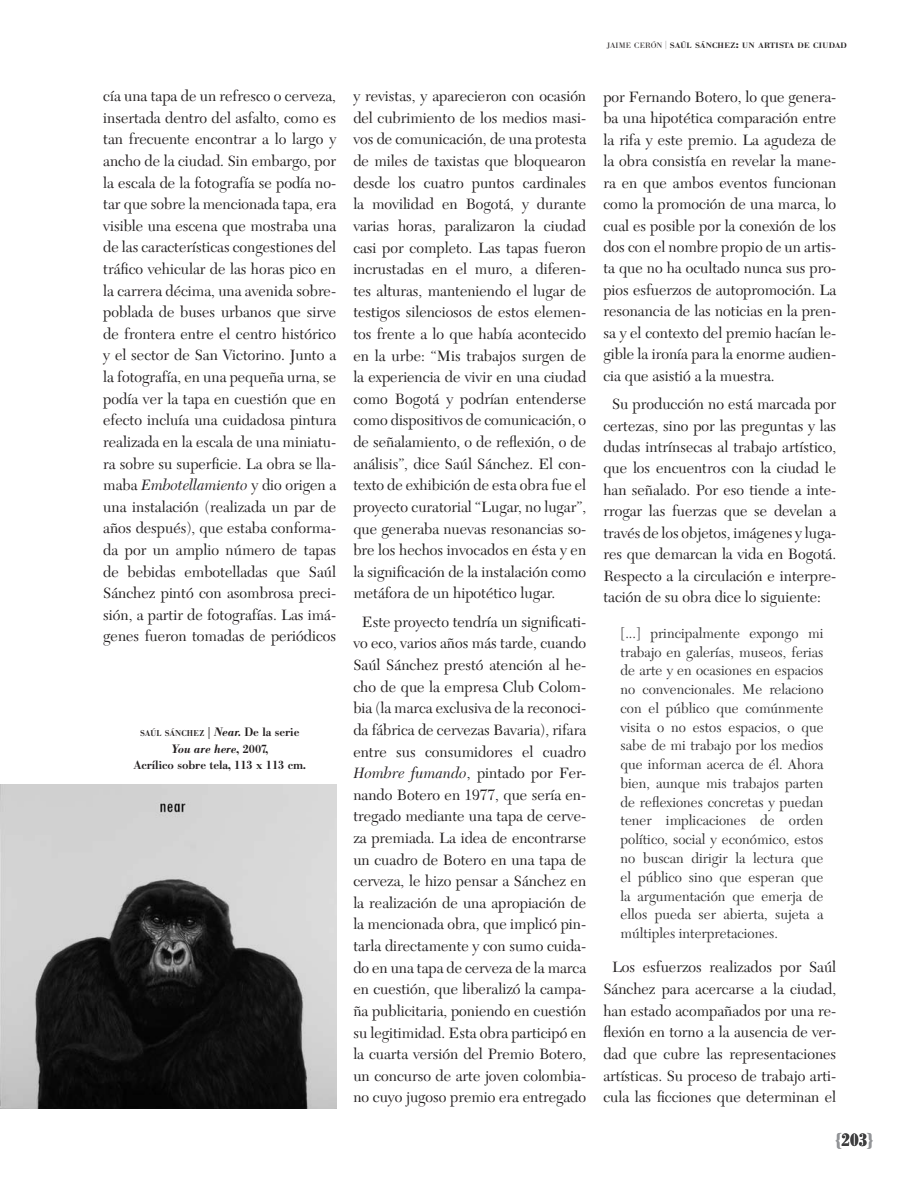
<style>
.page{position:relative;width:915px;height:1191px;background:#fff}
.page>*{position:absolute;margin:0;border:0;box-sizing:border-box;transform-origin:0 0}
.t1{font:700 condensed 18px "Bodoni BE";color:#3e3e3f}
.t2{font:15.6px/21.6px "New Caledonia";color:#231f20;text-align:justify}
.t3{font:14.55px/18.8px "New Caledonia";color:#333233;text-align:justify}
.t4{font:500 12px/16.5px "Bodoni BE";color:#231f20;text-align:center}
.t5{font:500 8.4px "Bodoni BE";color:#231f20}
.t6{font:500 7.8px "Bodoni BE";color:#231f20;scale:1.09 1}
.s1{font-style:italic}
.s2{font-size:12px}
.s3{font-style:italic;font-size:12px}
.s4{font-weight:300}
.s5{font-weight:300;font-size:8.25px}
.s6{font-size:11.1px}
.s7{color:#939598}
</style>
<div class="page">
<img style="left:0;top:784px;width:336px;height:324px">
<p class="t2" style="left:103px;top:85px;width:234px">cía una tapa de un refresco o cerveza, insertada dentro del asfalto, como es tan frecuente encontrar a lo largo y ancho de la ciudad. Sin embargo, por la escala de la fotografía se podía no&shy;tar que sobre la mencionada tapa, era visible una escena que mostraba una de las características congestiones del tráfico vehicular de las horas pico en la carrera décima, una avenida sobre&shy;poblada de buses urbanos que sirve de frontera entre el centro histórico y el sector de San Victorino. Junto a la fotografía, en una pequeña urna, se podía ver la tapa en cuestión que en efecto incluía una cuidadosa pintura realizada en la escala de una miniatu&shy;ra sobre su superficie. La obra se lla&shy;maba <span class="s1">Embotellamiento</span> y dio origen a una instalación (realizada un par de años después), que estaba conforma&shy;da por un amplio número de tapas de bebidas embotelladas que Saúl Sánchez pintó con asombrosa preci&shy;sión, a partir de fotografías. Las imá&shy;genes fueron tomadas de periódicos</p>
<p class="t2" style="left:353px;top:86px;width:234px">y revistas, y aparecieron con ocasión del cubrimiento de los medios masi&shy;vos de comunicación, de una protesta de miles de taxistas que bloquearon desde los cuatro puntos cardinales la movilidad en Bogotá, y durante varias horas, paralizaron la ciudad casi por completo. Las tapas fueron incrustadas en el muro, a diferen&shy;tes alturas, manteniendo el lugar de testigos silenciosos de estos elemen&shy;tos frente a lo que había acontecido en la urbe: “Mis trabajos surgen de la experiencia de vivir en una ciudad como Bogotá y podrían entenderse como dispositivos de comunicación, o de señalamiento, o de reflexión, o de análisis”, dice Saúl Sánchez. El con&shy;texto de exhibición de esta obra fue el proyecto curatorial “Lugar, no lugar”, que generaba nuevas resonancias so&shy;bre los hechos invocados en ésta y en la significación de la instalación como metáfora de un hipotético lugar.</p>
<p class="t2" style="left:353px;top:611px;width:234px;text-align:center">Este proyecto tendría un significati&shy;vo eco, varios años más tarde, cuando Saúl Sánchez prestó atención al he&shy;cho de que la empresa Club Colom&shy;bia (la marca exclusiva de la reconoci&shy;da fábrica de cervezas Bavaria), rifara entre sus consumidores el cuadro <span class="s1">Hombre fumando</span>, pintado por Fer&shy;nando Botero en 1977, que sería en&shy;tregado mediante una tapa de cerve&shy;za premiada. La idea de encontrarse un cuadro de Botero en una tapa de cerveza, le hizo pensar a Sánchez en la realización de una apropiación de la mencionada obra, que implicó pin&shy;tarla directamente y con sumo cuida&shy;do en una tapa de cerveza de la marca en cuestión, que liberalizó la campa&shy;ña publicitaria, poniendo en cuestión su legitimidad. Esta obra participó en la cuarta versión del Premio Botero, un concurso de arte joven colombia&shy;no cuyo jugoso premio era entregado</p>
<p class="t5" style="left:140px;top:728px;width:161px">SAÚL SÁNCHEZ <span class="s2">|</span> <span class="s3">Near.</span> <span class="s2">De la serie</span></p>
<p class="t4" style="left:133px;top:741px;width:174px"><span class="s1">You are here</span>, 2007,<br>Acrílico sobre tela, 113 x 113 cm.</p>
<p class="t6" style="left:606px;top:41px;width:221px"><span class="s4">JAIME CERÓN</span> <span class="s5">|</span> SAÚL SÁNCHEZ<span class="s6">:</span> UN ARTISTA DE CIUDAD</p>
<p class="t2" style="left:603px;top:86px;width:234px">por Fernando Botero, lo que genera&shy;ba una hipotética comparación entre la rifa y este premio. La agudeza de la obra consistía en revelar la mane&shy;ra en que ambos eventos funcionan como la promoción de una marca, lo cual es posible por la conexión de los dos con el nombre propio de un artis&shy;ta que no ha ocultado nunca sus pro&shy;pios esfuerzos de autopromoción. La resonancia de las noticias en la pren&shy;sa y el contexto del premio hacían le&shy;gible la ironía para la enorme audien&shy;cia que asistió a la muestra.</p>
<p class="t2" style="left:603px;top:393px;width:234px;text-indent:9px">Su producción no está marcada por certezas, sino por las preguntas y las dudas intrínsecas al trabajo artístico, que los encuentros con la ciudad le han señalado. Por eso tiende a inte&shy;rrogar las fuerzas que se develan a través de los objetos, imágenes y luga&shy;res que demarcan la vida en Bogotá.<br>Respecto a la circulación e interpre&shy;tación de su obra dice lo siguiente:</p>
<p class="t3" style="left:620px;top:624px;width:204px">[...] principalmente expongo mi trabajo en galerías, museos, ferias de arte y en ocasiones en espacios no convencionales. Me relaciono con el público que comúnmente visita o no estos espacios, o que sabe de mi trabajo por los medios que informan acerca de él. Ahora bien, aunque mis trabajos parten de reflexiones concretas y puedan tener implicaciones de orden político, social y económico, estos no buscan dirigir la lectura que el público sino que esperan que la argumentación que emerja de ellos pueda ser abierta, sujeta a múltiples interpretaciones.</p>
<p class="t2" style="left:603px;top:956px;width:234px;text-align:center">Los esfuerzos realizados por Saúl Sánchez para acercarse a la ciudad, han estado acompañados por una re&shy;flexión en torno a la ausencia de ver&shy;dad que cubre las representaciones artísticas. Su proceso de trabajo arti&shy;cula las ficciones que determinan el</p>
<p class="t1" style="left:834px;top:1129px;width:40px"><span class="s7">{</span>203<span class="s7">}</span></p>
</div>
